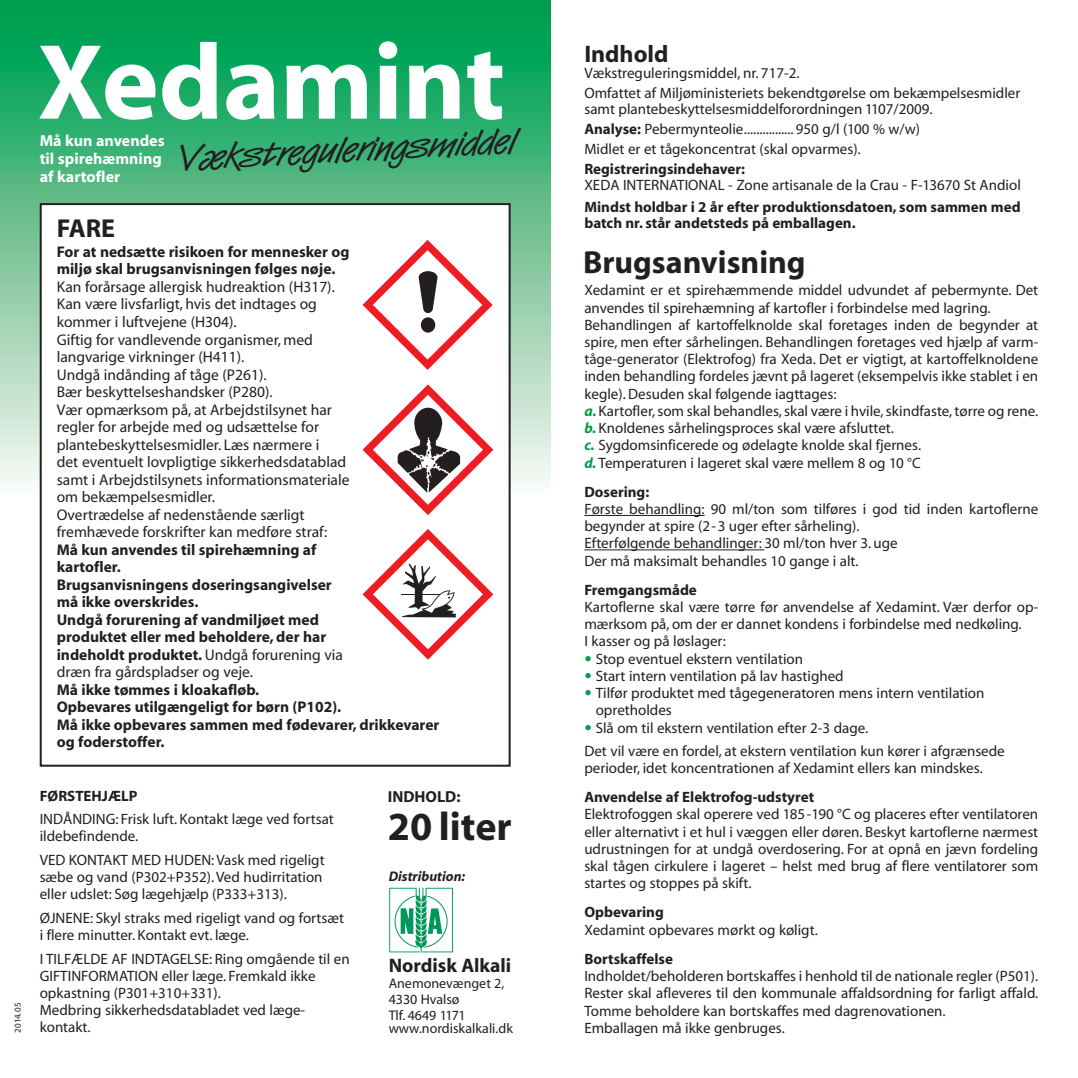
<style>
.page{position:relative;width:1078px;height:1078px;background:#fff}
.page>*{position:absolute;margin:0;border:0;box-sizing:border-box;transform-origin:0 0}
.t1{font:700 108px "Myriad";color:#fff}
.t2{font:700 40px "Myriad";color:#231f20}
.t3{font:36px "Van Dijk Plain";color:#231f20;scale:1.2 1}
.t4{font:700 32px "Myriad";color:#231f20}
.t5{font:700 26px "Myriad";color:#231f20}
.t6{font:700 24px "Myriad";color:#231f20}
.t7{font:700 19.6px "Myriad";color:#231f20}
.t8{font:700 16px/18px "Myriad";color:#fff}
.t9{font:700 16px "Myriad";color:#231f20}
.t10{font:15.6px/17.4px "Myriad";color:#231f20}
.t11{font:700 15.6px/17.4px "Myriad";color:#231f20}
.t12{font:15px/17.2px "Myriad";color:#231f20}
.t13{font:700 15px/16px "Myriad";color:#231f20}
.t14{font:14px/16px "Myriad";color:#231f20}
.t15{font:italic 700 14px "Myriad";color:#231f20}
.t16{font:9px "Myriad";color:#231f20}
.s1{font-weight:400}
.s2{font-weight:700}
.s3{font-weight:700;font-style:italic;color:#009d4c}
.s4{font-family:"Helvetica Neue";font-weight:900;color:#009d4c}
</style>
<div class="page">
<div style="left:0;top:0;width:550px;height:493px;background:linear-gradient(to bottom,#009844,#fbf2ef)"></div>
<hr style="left:584px;top:515px;width:120px;height:1px;background:#231f20">
<hr style="left:584px;top:549px;width:180px;height:1px;background:#231f20">
<div style="left:41px;top:204px;width:468px;height:561px;background:#fff"></div>
<div style="left:40px;top:203px;width:470px;height:563px;border:2px solid #231f20"></div>
<svg style="left:362px;top:240px;width:130px;height:130px"></svg>
<svg style="left:362px;top:384px;width:131px;height:131px"></svg>
<svg style="left:362px;top:529px;width:131px;height:130px"></svg>
<svg style="left:389px;top:887px;width:64px;height:65px"></svg>
<p class="t16" style="left:15px;top:1032px;width:32px;rotate:-90deg">2014.05</p>
<h1 class="t1" style="left:37px;top:42px;width:469px">Xedamint</h1>
<p class="t8" style="left:40px;top:133px;width:126px">Må kun anvendes til spirehæmning af kartofler</p>
<h3 class="t3" style="left:177px;top:136px;width:285px;rotate:-3deg">Vækstreguleringsmiddel</h3>
<h3 class="t5" style="left:57px;top:219px;width:60px">FARE</h3>
<p class="t11" style="left:57px;top:244px;width:294px">For at nedsætte risikoen for mennesker og miljø skal brugsanvisningen følges nøje.</p>
<p class="t10" style="left:57px;top:279px;width:294px">Kan forårsage allergisk hudreaktion (H317).<br>Kan være livsfarligt, hvis det indtages og kommer i luftvejene (H304).<br>Giftig for vandlevende organismer, med langvarige virkninger (H411).<br>Undgå indånding af tåge (P261).<br>Bær beskyttelseshandsker (P280).<br>Vær opmærksom på, at Arbejdstilsynet har regler for arbejde med og udsættelse for plantebeskyttelsesmidler. Læs nærmere i<br>det eventuelt lovpligtige sikkerhedsdatablad samt i Arbejdstilsynets informationsmateriale om bekæmpelsesmidler.<br>Overtrædelse af nedenstående særligt fremhævede forskrifter kan medføre straf:</p>
<p class="t11" style="left:57px;top:542px;width:287px">Må kun anvendes til spirehæmning af kartofler.<br>Brugsanvisningens doseringsangivelser må ikke overskrides.<br>Undgå forurening af vandmiljøet med produktet eller med beholdere, der har indeholdt produktet. <span class="s1">Undgå forurening via dræn fra gårdspladser og veje.</span></p>
<p class="t11" style="left:57px;top:682px;width:384px">Må ikke tømmes i kloakafløb.<br>Opbevares utilgængeligt for børn (P102).<br>Må ikke opbevares sammen med fødevarer, drikkevarer og foderstoffer.</p>
<p class="t13" style="left:40px;top:788px;width:99px">FØRSTEHJÆLP</p>
<p class="t12" style="left:40px;top:811px;width:295px">INDÅNDING: Frisk luft. Kontakt læge ved fortsat ildebefindende.</p>
<p class="t12" style="left:40px;top:852px;width:286px">VED KONTAKT MED HUDEN:Vask med rigeligt sæbe og vand (P302+P352).Ved hudirritation eller udslet: Søg lægehjælp (P333+313).</p>
<p class="t12" style="left:40px;top:910px;width:306px">ØJNENE: Skyl straks med rigeligt vand og fortsæt i flere minutter. Kontakt evt. læge.</p>
<p class="t12" style="left:40px;top:951px;width:311px">I TILFÆLDE AF INDTAGELSE: Ring omgående til en GIFTINFORMATION eller læge. Fremkald ikke opkastning (P301+310+331).<br>Medbring sikkerhedsdatabladet ved læge&shy;kontakt.</p>
<p class="t9" style="left:388px;top:790px;width:74px">INDHOLD:</p>
<h2 class="t2" style="left:388px;top:811px;width:125px">20 liter</h2>
<p class="t15" style="left:388px;top:870px;width:78px">Distribution:</p>
<h3 class="t7" style="left:388px;top:957px;width:124px">Nordisk Alkali</h3>
<p class="t14" style="left:388px;top:975px;width:117px">Anemonevænget 2,<br>4330 Hvalsø<br>Tlf. 4649 1171</p>
<p class="t14" style="left:388px;top:1020px;width:126px">www.nordiskalkali.dk</p>
<h3 class="t6" style="left:584px;top:45px;width:85px">Indhold</h3>
<p class="t12" style="left:584px;top:64px;width:437px;line-height:20px">Vækstreguleringsmiddel, nr. 717-2.<br>Omfattet af Miljøministeriets bekendtgørelse om bekæmpelsesmidler</p>
<p class="t12" style="left:584px;top:100px;width:349px;line-height:20px">samt plantebeskyttelsesmiddelforordningen 1107/2009.<br><span class="s2">Analyse:</span> Pebermynteolie................ 950 g/l (100 % w/w)<br>Midlet er et tågekoncentrat (skal opvarmes).</p>
<p class="t13" style="left:584px;top:162px;width:162px">Registreringsindehaver:</p>
<p class="t12" style="left:584px;top:177px;width:438px">XEDA INTERNATIONAL - Zone artisanale de la Crau - F-13670 St Andiol</p>
<p class="t13" style="left:584px;top:200px;width:437px">Mindst holdbar i 2 år efter produktionsdatoen, som sammen med batch nr. står andetsteds på emballagen.</p>
<h3 class="t4" style="left:583px;top:250px;width:224px">Brugsanvisning</h3>
<p class="t12" style="left:584px;top:283px;width:455px">Xedamint er et spirehæmmende middel udvundet af pebermynte. Det anvendes til spirehæmning af kartofler i forbindelse med lagring.<br>Behandlingen af kartoffelknolde skal foretages inden de begynder at spire, men efter sårhelingen. Behandlingen foretages ved hjælp af varm&shy;tåge-generator (Elektrofog) fra Xeda. Det er vigtigt, at kartoffelknoldene inden behandling fordeles jævnt på lageret (eksempelvis ikke stablet i en kegle). Desuden skal følgende iagttages:<br><span class="s3">a.</span>Kartofler,som skal behandles,skal være i hvile,skindfaste,tørre og rene. <span class="s3">b.</span> Knoldenes sårhelingsproces skal være afsluttet.<br><span class="s3">c.</span> Sygdomsinficerede og ødelagte knolde skal fjernes.<br><span class="s3">d.</span> Temperaturen i lageret skal være mellem 8 og 10 °C</p>
<p class="t13" style="left:584px;top:485px;width:66px">Dosering:</p>
<p class="t12" style="left:584px;top:501px;width:455px">Første behandling: 90 ml/ton som tilføres i god tid inden kartoflerne begynder at spire (2-3 uger efter sårheling).<br>Efterfølgende behandlinger: 30 ml/ton hver 3. uge<br>Der må maksimalt behandles 10 gange i alt.</p>
<p class="t13" style="left:584px;top:583px;width:114px">Fremgangsmåde</p>
<p class="t12" style="left:584px;top:599px;width:455px">Kartoflerne skal være tørre før anvendelse af Xedamint. Vær derfor op&shy;mærksom på, om der er dannet kondens i forbindelse med nedkøling.<br>I kasser og på løslager:</p>
<p class="t12" style="left:584px;top:651px;width:220px"><span class="s4">•</span> Stop eventuel ekstern ventilation</p>
<p class="t12" style="left:584px;top:668px;width:261px"><span class="s4">•</span> Start intern ventilation på lav hastighed</p>
<p class="t12" style="left:595px;top:685px;width:390px;text-indent:-11px"><span class="s4">•</span> Tilfør produktet med tågegeneratoren mens intern ventilation opretholdes</p>
<p class="t12" style="left:584px;top:717px;width:422px;line-height:23.2px"><span class="s4">•</span> Slå om til ekstern ventilation efter 2-3 dage.<br>Det vil være en fordel, at ekstern ventilation kun kører i afgrænsede</p>
<p class="t12" style="left:584px;top:760px;width:400px">perioder, idet koncentrationen af Xedamint ellers kan mindskes.</p>
<p class="t13" style="left:584px;top:790px;width:231px">Anvendelse af Elektrofog-udstyret</p>
<p class="t12" style="left:584px;top:806px;width:455px;text-align:justify">Elektrofoggen skal operere ved 185-190 °C og placeres efter ventilatoren eller alternativt i et hul i væggen eller døren. Beskyt kartoflerne nærmest udrustningen for at undgå overdosering. For at opnå en jævn fordeling skal tågen cirkulere i lageret – helst med brug af flere ventilatorer som startes og stoppes på skift.</p>
<p class="t13" style="left:584px;top:905px;width:81px">Opbevaring</p>
<p class="t12" style="left:584px;top:922px;width:235px">Xedamint opbevares mørkt og køligt.</p>
<p class="t13" style="left:584px;top:951px;width:90px">Bortskaffelse</p>
<p class="t12" style="left:584px;top:968px;width:455px">Indholdet/beholderen bortskaffes i henhold til de nationale regler (P501).<br>Rester skal afleveres til den kommunale affaldsordning for farligt affald.<br>Tomme beholdere kan bortskaffes med dagrenovationen.<br>Emballagen må ikke genbruges.</p>
</div>
